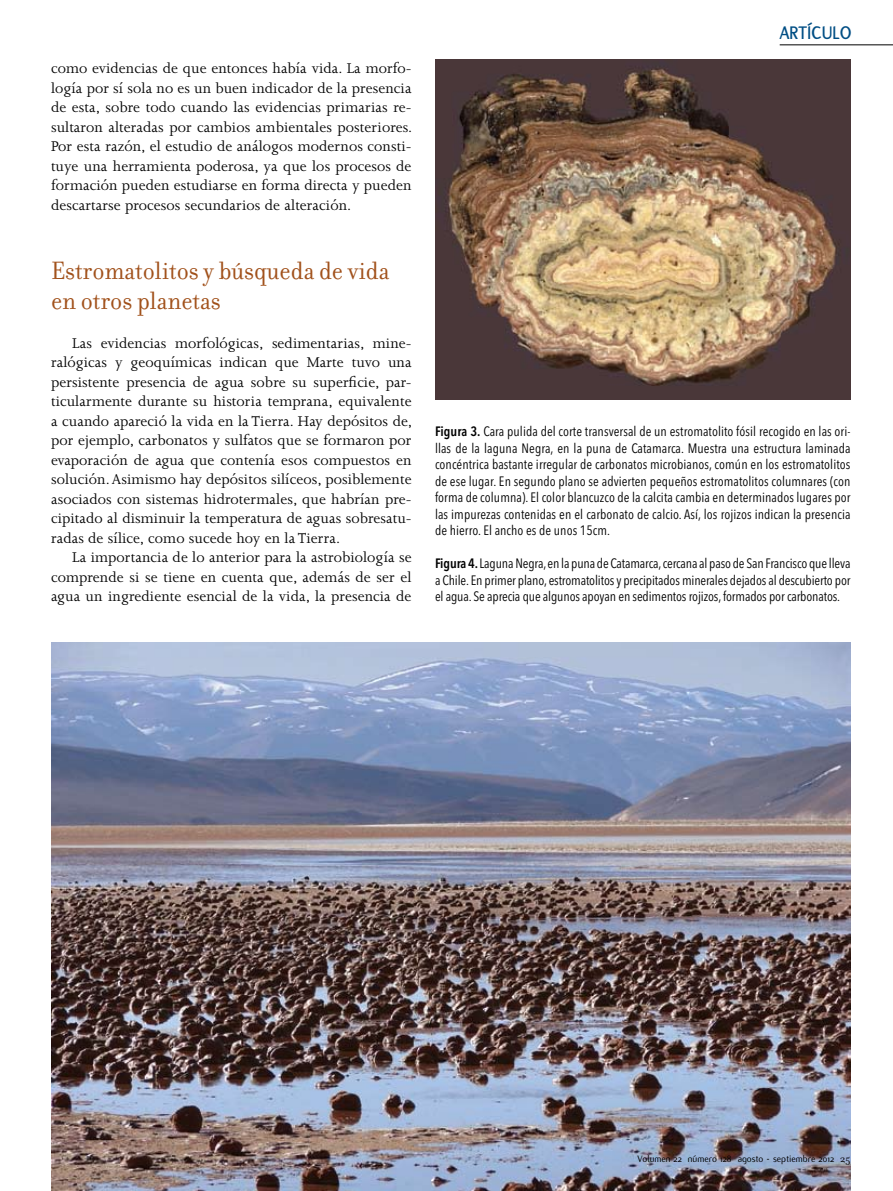
<style>
.page{position:relative;width:893px;height:1191px;background:#fff}
.page>*{position:absolute;margin:0;border:0;box-sizing:border-box;transform-origin:0 0}
.t1{font:27px/30px "Filosofia";color:#a1511b;scale:.95 1}
.t2{font:700 19.5px "Flux";letter-spacing:.01em;color:#004e84;scale:.95 1}
.t3{font:16.2px/19.5px "Joanna";letter-spacing:.005em;color:#000;text-align:justify}
.t4{font:condensed 13.5px/16.5px "Avenir Next LT Pro";letter-spacing:-.005em;color:#000;text-align:justify}
.t5{font:10.2px "Flux";color:#000}
.s1{font-weight:600}
.s2{font-family:"Filosofia";font-size:11.25px}
</style>
<div class="page">
<img style="left:435px;top:60px;width:415px;height:340px">
<img style="left:51px;top:642px;width:799px;height:549px">
<hr style="left:780px;top:45px;width:113px;height:1px;background:#000">
<p class="t3" style="left:51px;top:59px;width:363px">como evidencias de que entonces había vida. La morfo&shy;logía por sí sola no es un buen indicador de la presencia de esta, sobre todo cuando las evidencias primarias re&shy;sultaron alteradas por cambios ambientales posteriores.<br>Por esta razón, el estudio de análogos modernos consti&shy;tuye una herramienta poderosa, ya que los procesos de formación pueden estudiarse en forma directa y pueden descartarse procesos secundarios de alteración.</p>
<h1 class="t1" style="left:51px;top:256px;width:358px">Estromatolitos y búsqueda de vida en otros planetas</h1>
<p class="t3" style="left:51px;top:333px;width:363px;text-indent:21px">Las evidencias morfológicas, sedimentarias, mine&shy;ralógicas y geoquímicas indican que Marte tuvo una persistente presencia de agua sobre su superficie, par&shy;ticularmente durante su historia temprana, equivalente a cuando apareció la vida en la Tierra. Hay depósitos de, por ejemplo, carbonatos y sulfatos que se formaron por evaporación de agua que contenía esos compuestos en solución. Asimismo hay depósitos silíceos, posiblemente asociados con sistemas hidrotermales, que habrían pre&shy;cipitado al disminuir la temperatura de aguas sobresatu&shy;radas de sílice, como sucede hoy en la Tierra.</p>
<p class="t3" style="left:51px;top:548px;width:362px;text-indent:21px">La importancia de lo anterior para la astrobiología se comprende si se tiene en cuenta que, además de ser el agua un ingrediente esencial de la vida, la presencia de</p>
<p class="t2" style="left:780px;top:22px;width:77px">ARTÍCULO</p>
<p class="t4" style="left:435px;top:423px;width:417px"><span class="s1">Figura 3.</span> Cara pulida del corte transversal de un estromatolito fósil recogido en las ori&shy;llas de la laguna Negra, en la puna de Catamarca. Muestra una estructura laminada concéntrica bastante irregular de carbonatos microbianos, común en los estromatolitos de ese lugar. En segundo plano se advierten pequeños estromatolitos columnares (con forma de columna). El color blancuzco de la calcita cambia en determinados lugares por las impurezas contenidas en el carbonato de calcio. Así, los rojizos indican la presencia de hierro. El ancho es de unos 15cm.</p>
<p class="t4" style="left:435px;top:555px;width:417px"><span class="s1">Figura 4.</span> Laguna Negra, en la puna de Catamarca, cercana al paso de San Francisco que lleva a Chile. En primer plano, estromatolitos y precipitados minerales dejados al descubierto por el agua. Se aprecia que algunos apoyan en sedimentos rojizos, formados por carbonatos.</p>
<p class="t5" style="left:637px;top:1153px;width:215px">Volumen 22 número 128 agosto - septiembre 2012 <span class="s2">25</span></p>
</div>
